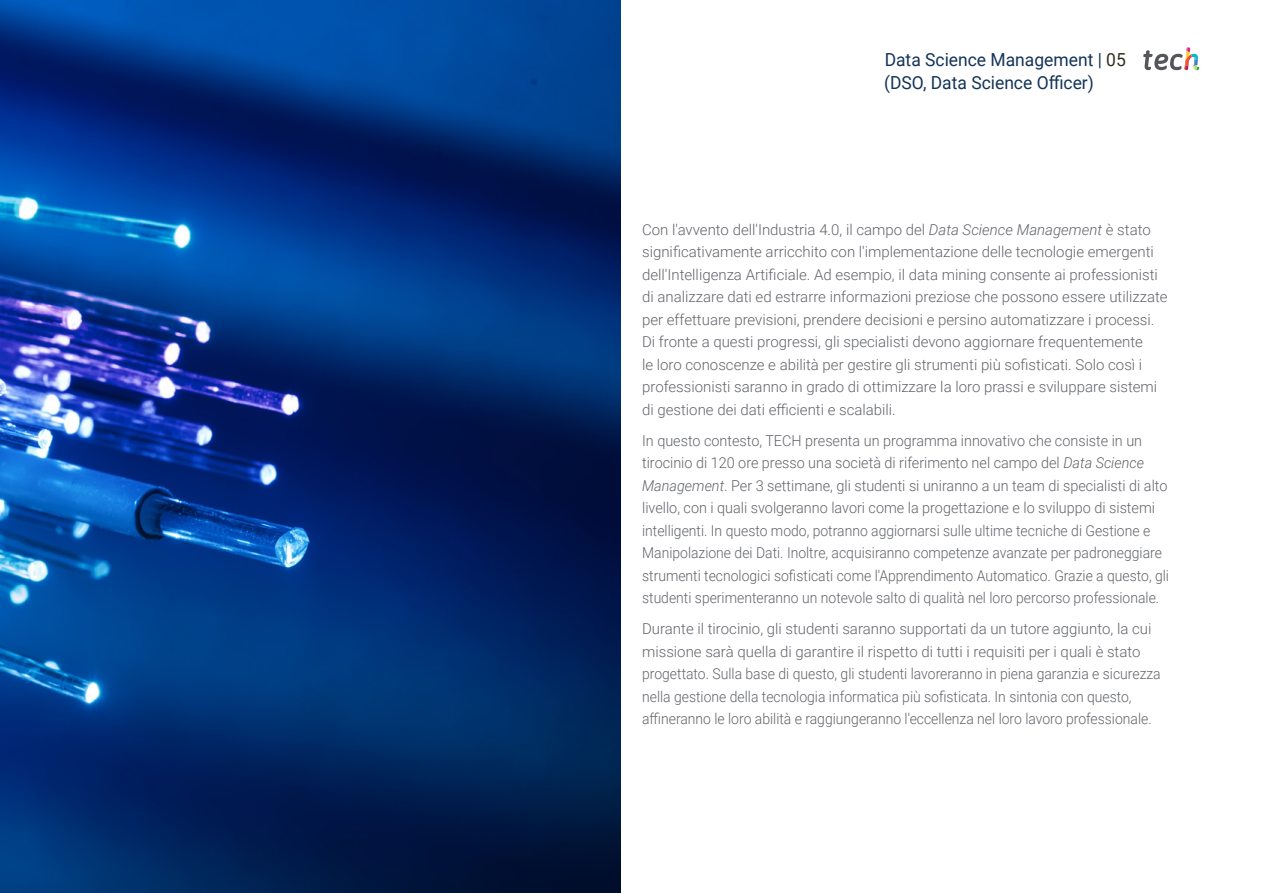
<style>
.page{position:relative;width:1263px;height:893px;background:#fff}
.page>*{position:absolute;margin:0;border:0;box-sizing:border-box;transform-origin:0 0}
.t1{font:18px/22.5px "Roboto";color:#143459}
.t2{font:300 15px/22.5px "Roboto";color:#61646a}
.t3{font:300 15px/22.5px "Roboto";color:#61646a;scale:.96 1}
.s1{color:#312e20}
.s2{font-style:italic}
</style>
<div class="page">
<img style="left:0;top:0;width:621px;height:893px">
<svg style="left:1143px;top:47px;width:56px;height:24px"></svg>
<p class="t1" style="left:884px;top:48px;width:243px">Data Science Management | <span class="s1">05 </span>(DSO, Data Science Officer)</p>
<p class="t2" style="left:642px;top:217px;width:527px">Con l'avvento dell'Industria 4.0, il campo del <span class="s2">Data Science Management</span> è stato significativamente arricchito con l'implementazione delle tecnologie emergenti dell'Intelligenza Artificiale. Ad esempio, il data mining consente ai professionisti di analizzare dati ed estrarre informazioni preziose che possono essere utilizzate per effettuare previsioni, prendere decisioni e persino automatizzare i processi.<br>Di fronte a questi progressi, gli specialisti devono aggiornare frequentemente<br>le loro conoscenze e abilità per gestire gli strumenti più sofisticati. Solo così i professionisti saranno in grado di ottimizzare la loro prassi e sviluppare sistemi di gestione dei dati efficienti e scalabili.</p>
<p class="t3" style="left:642px;top:428px;width:550px">In questo contesto, TECH presenta un programma innovativo che consiste in un tirocinio di 120 ore presso una società di riferimento nel campo del <span class="s2">Data Science Management</span>. Per 3 settimane, gli studenti si uniranno a un team di specialisti di alto livello, con i quali svolgeranno lavori come la progettazione e lo sviluppo di sistemi intelligenti. In questo modo, potranno aggiornarsi sulle ultime tecniche di Gestione e Manipolazione dei Dati. Inoltre, acquisiranno competenze avanzate per padroneggiare strumenti tecnologici sofisticati come l'Apprendimento Automatico. Grazie a questo, gli studenti sperimenteranno un notevole salto di qualità nel loro percorso professionale.</p>
<p class="t2" style="left:642px;top:617px;width:520px">Durante il tirocinio, gli studenti saranno supportati da un tutore aggiunto, la cui missione sarà quella di garantire il rispetto di tutti i requisiti per i quali è stato progettato. Sulla base di questo, gli studenti lavoreranno in piena garanzia e sicurezza nella gestione della tecnologia informatica più sofisticata. In sintonia con questo, affineranno le loro abilità e raggiungeranno l'eccellenza nel loro lavoro professionale.</p>
</div>
